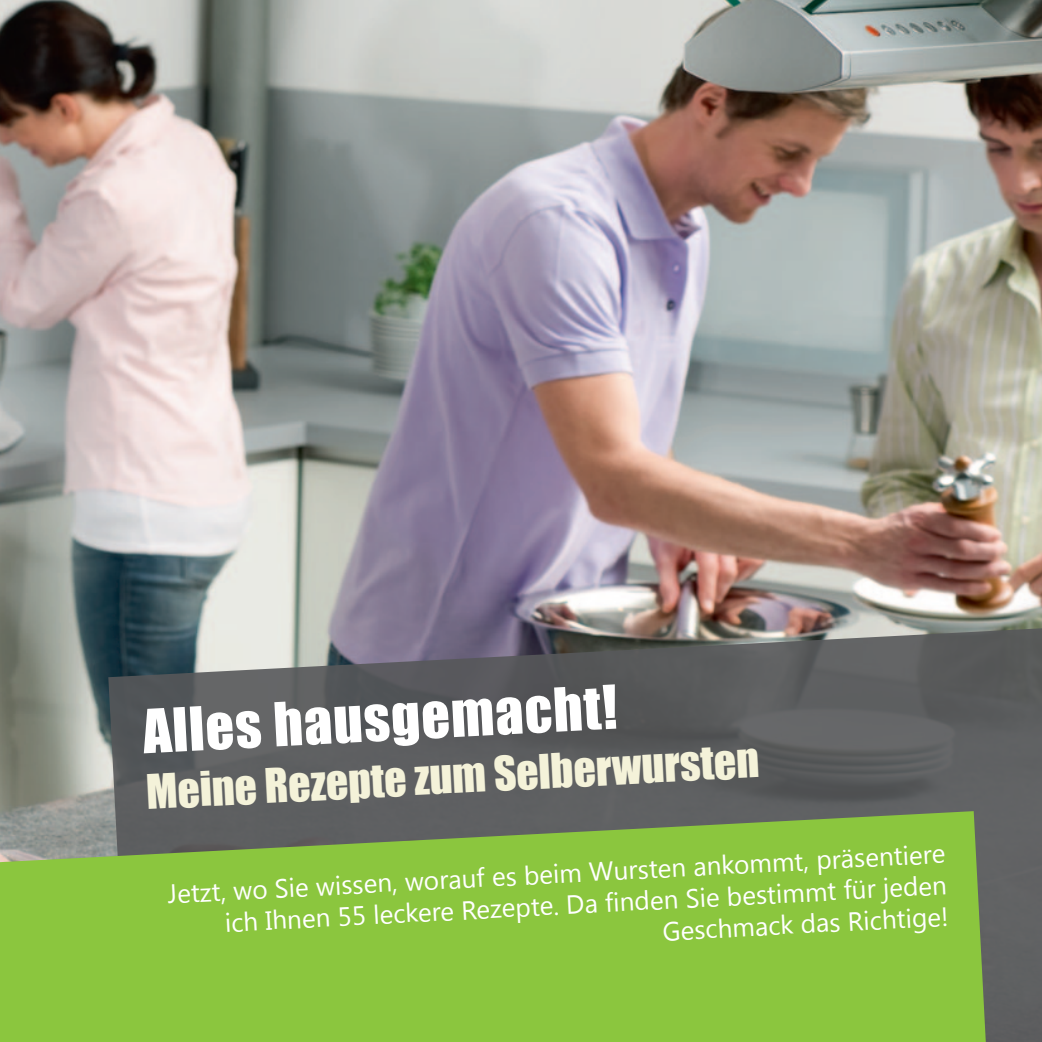
<style>
.page{position:relative;width:1042px;height:1042px;background:#fff}
.page>*{position:absolute;margin:0;border:0;box-sizing:border-box;transform-origin:0 0}
.t1{font:56px "Impact";color:#fff}
.t2{font:43.75px "Impact";color:#f4f2d9}
.t3{font:26.25px/31.5px "Segoe UI";color:#fff;text-align:right}
</style>
<div class="page">
<img style="left:0;top:0;width:1042px;height:811px">
<svg style="left:108px;top:621px;width:934px;height:421px;background:#626365"></svg>
<svg style="left:0;top:811px;width:986px;height:231px;background:#87bb43"></svg>
<h1 class="t1" style="left:141px;top:688px;width:476px;rotate:-3deg">Alles hausgemacht!</h1>
<h2 class="t2" style="left:144px;top:758px;width:615px;rotate:-3deg">Meine Rezepte zum Selberwursten</h2>
<p class="t3" style="left:167px;top:877px;width:780px;rotate:-3deg">Jetzt, wo Sie wissen, worauf es beim Wursten ankommt, präsentiere ich Ihnen 55 leckere Rezepte. Da fi nden Sie bestimmt für jeden<br>Geschmack das Richtige!</p>
</div>
